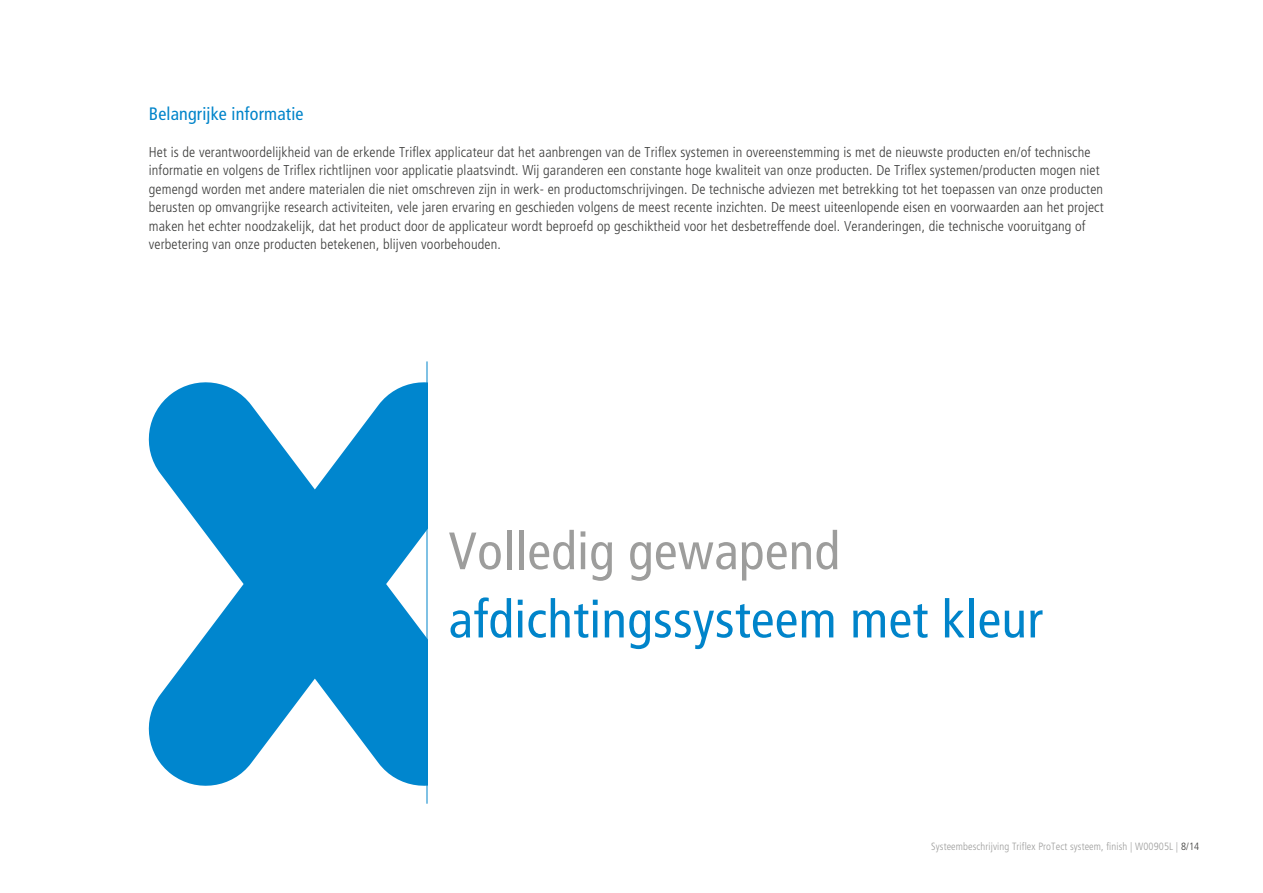
<style>
.page{position:relative;width:1263px;height:893px;background:#fff}
.page>*{position:absolute;margin:0;border:0;box-sizing:border-box;transform-origin:0 0}
.t1{font:condensed 52.5px "Frutiger LT Pro";letter-spacing:.01em;color:#0084ca}
.t2{font:condensed 52.5px "Frutiger LT Pro";letter-spacing:.01em;color:#9d9d9c}
.t3{font:condensed 18px "Frutiger LT Pro";letter-spacing:.01em;color:#0084ca}
.t4{font:300 condensed 14.25px/18.6px "Frutiger LT Pro";letter-spacing:.01em;color:#3c3c3b}
.t5{font:300 condensed 10.5px "Frutiger LT Pro";letter-spacing:.01em;color:#9d9d9c}
.s1{color:#3c3c3b}
</style>
<div class="page">
<svg style="left:149px;top:382px;width:278px;height:404px;fill:#0086ce"></svg>
<hr style="left:427px;top:361px;width:1px;height:443px;background:#0084ca">
<p class="t3" style="left:149px;top:103px;width:156px">Belangrijke informatie</p>
<p class="t4" style="left:149px;top:143px;width:956px">Het is de verantwoordelijkheid van de erkende Triflex applicateur dat het aanbrengen van de Triflex systemen in overeenstemming is met de nieuwste producten en/of technische informatie en volgens de Triflex richtlijnen voor applicatie plaatsvindt. Wij garanderen een constante hoge kwaliteit van onze producten. De Triflex systemen/producten mogen niet gemengd worden met andere materialen die niet omschreven zijn in werk- en productomschrijvingen. De technische adviezen met betrekking tot het toepassen van onze producten berusten op omvangrijke research activiteiten, vele jaren ervaring en geschieden volgens de meest recente inzichten. De meest uiteenlopende eisen en voorwaarden aan het project maken het echter noodzakelijk, dat het product door de applicateur wordt beproefd op geschiktheid voor het desbetreffende doel. Veranderingen, die technische vooruitgang of verbetering van onze producten betekenen, blijven voorbehouden.</p>
<h1 class="t2" style="left:449px;top:520px;width:393px">Volledig gewapend</h1>
<h1 class="t1" style="left:449px;top:589px;width:596px">afdichtingssysteem met kleur</h1>
<p class="t5" style="left:931px;top:840px;width:269px">Systeembeschrijving Triflex ProTect systeem, finish | W00905L | <span class="s1">8/14</span></p>
</div>
